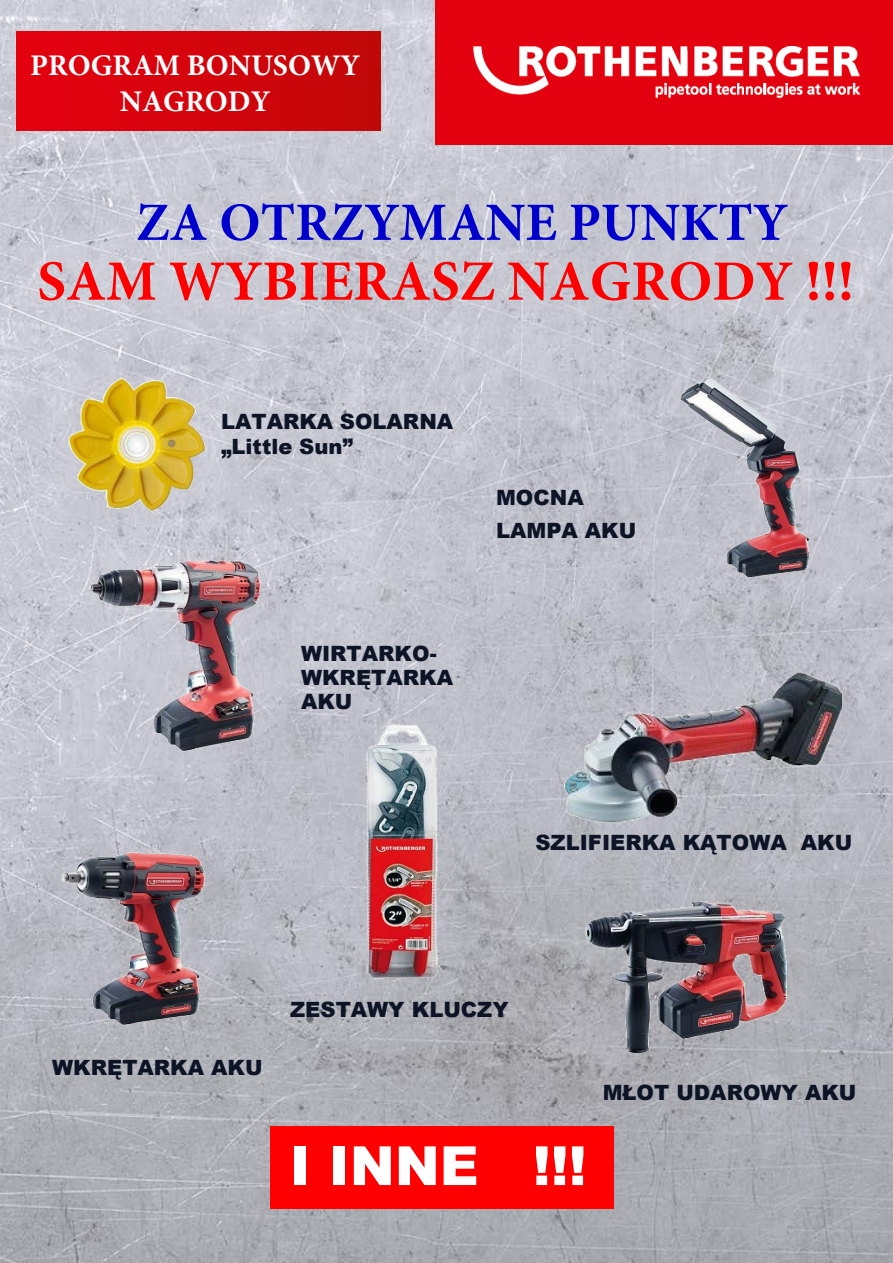
<style>
.page{position:relative;width:893px;height:1263px;background:#fff}
.page>*{position:absolute;margin:0;border:0;box-sizing:border-box;transform-origin:0 0}
.t1{font:700 57px "Minion Pro";color:#f00}
.t2{font:700 54px "Minion Pro";color:#00c}
.t3{font:900 54px "Arial";color:#fff}
.t4{font:700 30px/35.5px "Minion Pro";color:#fff;text-align:center}
.t5{font:900 21px/24.2px "Arial";color:#0c1426}
</style>
<div class="page">
<img style="left:0;top:0;width:893px;height:1263px">
<div style="left:16px;top:31px;width:365px;height:99px;background:linear-gradient(to right,#e50010,#c20809)"></div>
<img style="left:65px;top:379px;width:144px;height:135px">
<img style="left:69px;top:543px;width:220px;height:221px">
<img style="left:560px;top:653px;width:282px;height:181px">
<img style="left:39px;top:843px;width:196px;height:197px">
<img style="left:582px;top:887px;width:218px;height:179px">
<img style="left:358px;top:716px;width:87px;height:269px">
<div style="left:270px;top:1126px;width:344px;height:83px;background:#f00"></div>
<img style="left:674px;top:376px;width:136px;height:203px">
<img style="left:435px;top:0;width:458px;height:145px">
<h3 class="t4" style="left:30px;top:48px;width:331px">PROGRAM BONUSOWY<br>NAGRODY</h3>
<h2 class="t2" style="left:136px;top:185px;width:653px">ZA OTRZYMANE PUNKTY</h2>
<h1 class="t1" style="left:37px;top:241px;width:818px">SAM WYBIERASZ NAGRODY !!!</h1>
<p class="t5" style="left:221px;top:408px;width:234px;line-height:25.7px">LATARKA SOLARNA „Little Sun”</p>
<p class="t5" style="left:301px;top:641px;width:154px">WIRTARKO-<br>WKRĘTARKA<br>AKU</p>
<p class="t5" style="left:496px;top:480px;width:142px;line-height:33px">MOCNA<br>LAMPA AKU</p>
<p class="t5" style="left:535px;top:830px;width:318px">SZLIFIERKA KĄTOWA AKU</p>
<p class="t5" style="left:52px;top:1054px;width:212px">WKRĘTARKA AKU</p>
<p class="t5" style="left:290px;top:997px;width:220px">ZESTAWY KLUCZY</p>
<h2 class="t3" style="left:290px;top:1126px;width:298px">I INNE !!!</h2>
<p class="t5" style="left:603px;top:1080px;width:255px">MŁOT UDAROWY AKU</p>
</div>
